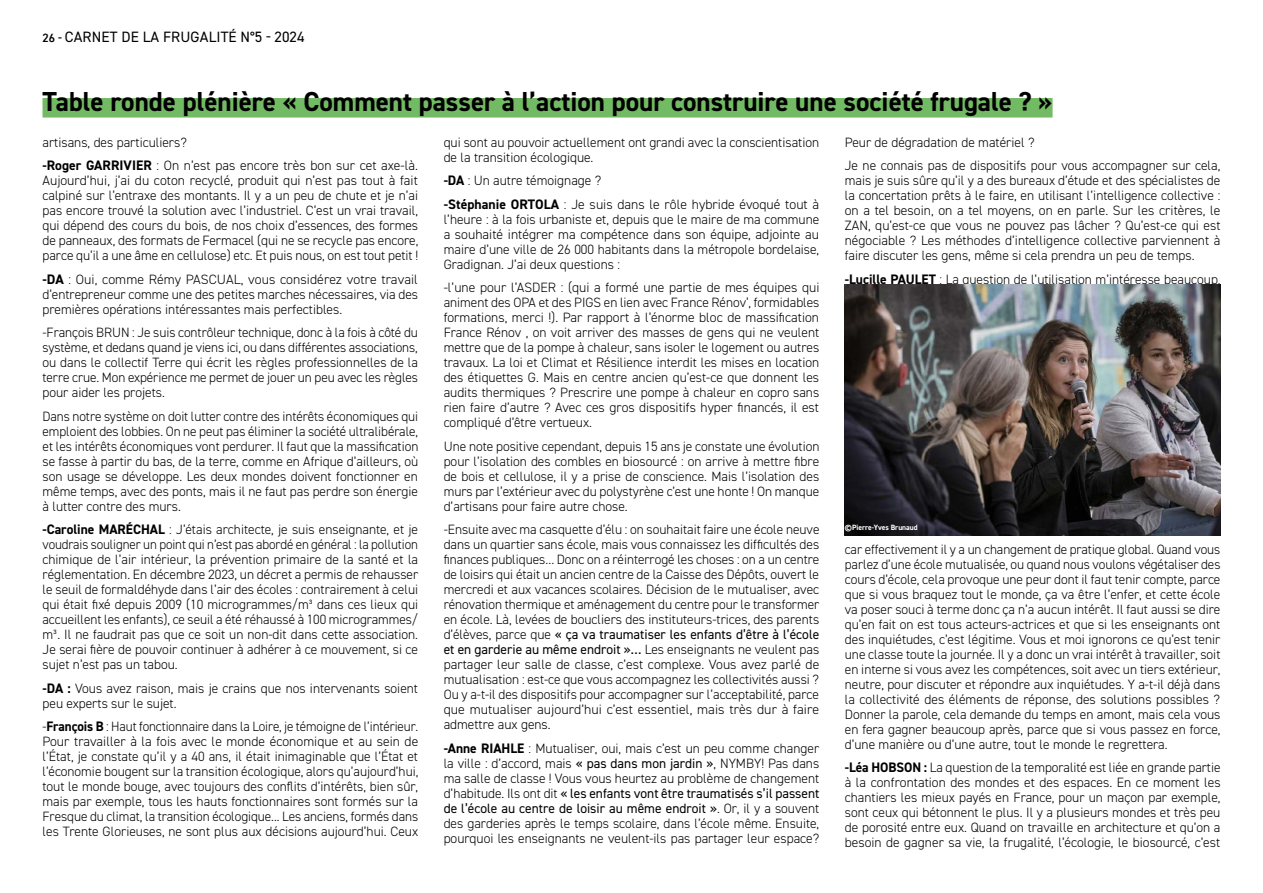
<style>
.page{position:relative;width:1263px;height:893px;background:#fff}
.page>*{position:absolute;margin:0;border:0;box-sizing:border-box;transform-origin:0 0}
.t1{font:700 27px "DIN2014";color:#000}
.t2{font:15px "DIN2014";letter-spacing:.01em;color:#000}
.t3{font:300 13.5px/15px "DIN2014";color:#000;text-align:justify}
.t4{font:700 7.5px "DIN2014";color:#fff}
.s1{font-weight:600;font-size:12px}
.s2{font-weight:700}
.s3{font-weight:400}
</style>
<div class="page">
<div style="left:43px;top:98px;width:1009px;height:20px;background:#73ba64"></div>
<img style="left:845px;top:285px;width:375px;height:250px">
<p class="t2" style="left:43px;top:27px;width:264px"><span class="s1">26 -</span> CARNET DE LA FRUGALITÉ N°5 - 2024</p>
<h1 class="t1" style="left:43px;top:84px;width:1011px">Table ronde plénière « Comment passer à l’action pour construire une société frugale ? »</h1>
<p class="t3" style="left:43px;top:130px;width:377px;line-height:23.5px">artisans, des particuliers?<br><span class="s2">-Roger GARRIVIER</span> : On n’est pas encore très bon sur cet axe-là.</p>
<p class="t3" style="left:43px;top:173px;width:377px">Aujourd’hui, j’ai du coton recyclé, produit qui n’est pas tout à fait calpiné sur l’entraxe des montants. Il y a un peu de chute et je n’ai pas encore trouvé la solution avec l’industriel. C’est un vrai travail, qui dépend des cours du bois, de nos choix d’essences, des formes de panneaux, des formats de Fermacel (qui ne se recycle pas encore, parce qu’il a une âme en cellulose) etc. Et puis nous, on est tout petit !</p>
<p class="t3" style="left:43px;top:271px;width:377px"><span class="s2">-DA</span> : Oui, comme Rémy PASCUAL, vous considérez votre travail d’entrepreneur comme une des petites marches nécessaires, via des premières opérations intéressantes mais perfectibles.</p>
<p class="t3" style="left:43px;top:325px;width:377px">-François BRUN : Je suis contrôleur technique, donc à la fois à côté du système, et dedans quand je viens ici, ou dans différentes associations, ou dans le collectif Terre qui écrit les règles professionnelles de la terre crue. Mon expérience me permet de jouer un peu avec les règles pour aider les projets.</p>
<p class="t3" style="left:43px;top:408px;width:377px">Dans notre système on doit lutter contre des intérêts économiques qui emploient des lobbies. On ne peut pas éliminer la société ultralibérale, et les intérêts économiques vont perdurer. Il faut que la massification se fasse à partir du bas, de la terre, comme en Afrique d’ailleurs, où son usage se développe. Les deux mondes doivent fonctionner en même temps, avec des ponts, mais il ne faut pas perdre son énergie à lutter contre des murs.</p>
<p class="t3" style="left:43px;top:522px;width:377px"><span class="s2">-Caroline MARÉCHAL</span> : J’étais architecte, je suis enseignante, et je voudrais souligner un point qui n’est pas abordé en général : la pollution chimique de l’air intérieur, la prévention primaire de la santé et la réglementation. En décembre 2023, un décret a permis de rehausser le seuil de formaldéhyde dans l’air des écoles : contrairement à celui qui était fixé depuis 2009 (10 microgrammes/m³ dans ces lieux qui accueillent les enfants), ce seuil a été réhaussé à 100 microgrammes/ m³. Il ne faudrait pas que ce soit un non-dit dans cette association.<br>Je serai fière de pouvoir continuer à adhérer à ce mouvement, si ce sujet n’est pas un tabou.</p>
<p class="t3" style="left:43px;top:680px;width:377px"><span class="s2">-DA :</span> Vous avez raison, mais je crains que nos intervenants soient peu experts sur le sujet.</p>
<p class="t3" style="left:43px;top:719px;width:377px">-<span class="s2">François B</span> : Haut fonctionnaire dans la Loire, je témoigne de l’intérieur.<br>Pour travailler à la fois avec le monde économique et au sein de l’État, je constate qu’il y a 40 ans, il était inimaginable que l’État et l’économie bougent sur la transition écologique, alors qu’aujourd’hui, tout le monde bouge, avec toujours des conflits d’intérêts, bien sûr, mais par exemple, tous les hauts fonctionnaires sont formés sur la Fresque du climat, la transition écologique... Les anciens, formés dans les Trente Glorieuses, ne sont plus aux décisions aujourd’hui. Ceux</p>
<p class="t3" style="left:845px;top:130px;width:377px;line-height:23.5px">Peur de dégradation de matériel ?<br>Je ne connais pas de dispositifs pour vous accompagner sur cela,</p>
<p class="t3" style="left:845px;top:173px;width:377px">mais je suis sûre qu’il y a des bureaux d’étude et des spécialistes de la concertation prêts à le faire, en utilisant l’intelligence collective : on a tel besoin, on a tel moyens, on en parle. Sur les critères, le ZAN, qu’est-ce que vous ne pouvez pas lâcher ? Qu’est-ce qui est négociable ? Les méthodes d’intelligence collective parviennent à faire discuter les gens, même si cela prendra un peu de temps.</p>
<p class="t3" style="left:845px;top:271px;width:377px"><span class="s2">-Lucille PAULET</span> : La question de l’utilisation m’intéresse beaucoup,</p>
<p class="t3" style="left:444px;top:134px;width:377px">qui sont au pouvoir actuellement ont grandi avec la conscientisation de la transition écologique.</p>
<p class="t3" style="left:444px;top:169px;width:377px;line-height:23.5px"><span class="s2">-DA</span> : Un autre témoignage ?<br><span class="s2">-Stéphanie ORTOLA</span> : Je suis dans le rôle hybride évoqué tout à</p>
<p class="t3" style="left:444px;top:211px;width:377px">l’heure : à la fois urbaniste et, depuis que le maire de ma commune a souhaité intégrer ma compétence dans son équipe, adjointe au maire d’une ville de 26 000 habitants dans la métropole bordelaise, Gradignan. J’ai deux questions :</p>
<p class="t3" style="left:444px;top:280px;width:377px">-l’une pour l’ASDER : (qui a formé une partie de mes équipes qui animent des OPA et des PIGS en lien avec France Rénov’, formidables formations, merci !). Par rapport à l’énorme bloc de massification France Rénov , on voit arriver des masses de gens qui ne veulent mettre que de la pompe à chaleur, sans isoler le logement ou autres travaux. La loi et Climat et Résilience interdit les mises en location des étiquettes G. Mais en centre ancien qu’est-ce que donnent les audits thermiques ? Prescrire une pompe à chaleur en copro sans rien faire d’autre ? Avec ces gros dispositifs hyper financés, il est compliqué d’être vertueux.</p>
<p class="t3" style="left:444px;top:438px;width:377px">Une note positive cependant, depuis 15 ans je constate une évolution pour l’isolation des combles en biosourcé : on arrive à mettre fibre de bois et cellulose, il y a prise de conscience. Mais l’isolation des murs par l’extérieur avec du polystyrène c’est une honte ! On manque d’artisans pour faire autre chose.</p>
<p class="t3" style="left:444px;top:522px;width:377px">-Ensuite avec ma casquette d’élu : on souhaitait faire une école neuve dans un quartier sans école, mais vous connaissez les difficultés des finances publiques… Donc on a réinterrogé les choses : on a un centre de loisirs qui était un ancien centre de la Caisse des Dépôts, ouvert le mercredi et aux vacances scolaires. Décision de le mutualiser, avec rénovation thermique et aménagement du centre pour le transformer en école. Là, levées de boucliers des instituteurs-trices, des parents d’élèves, parce que <span class="s3">« ça va traumatiser les enfants d’être à l’école et en garderie au même endroit »…</span> Les enseignants ne veulent pas partager leur salle de classe, c’est complexe. Vous avez parlé de mutualisation : est-ce que vous accompagnez les collectivités aussi ?<br>Ou y a-t-il des dispositifs pour accompagner sur l’acceptabilité, parce que mutualiser aujourd’hui c’est essentiel, mais très dur à faire admettre aux gens.</p>
<p class="t3" style="left:444px;top:740px;width:377px"><span class="s2">-Anne RIAHLE</span> : Mutualiser, oui, mais c’est un peu comme changer la ville : d’accord, mais <span class="s3">« pas dans mon jardin »</span>, NYMBY! Pas dans ma salle de classe ! Vous vous heurtez au problème de changement d’habitude. Ils ont dit <span class="s3">« les enfants vont être traumatisés s’il passent de l’école au centre de loisir au même endroit »</span>. Or, il y a souvent des garderies après le temps scolaire, dans l’école même. Ensuite, pourquoi les enseignants ne veulent-ils pas partager leur espace?</p>
<p class="t4" style="left:845px;top:522px;width:74px">©Pierre-Yves Brunaud</p>
<p class="t3" style="left:845px;top:541px;width:377px">car effectivement il y a un changement de pratique global. Quand vous parlez d’une école mutualisée, ou quand nous voulons végétaliser des cours d’école, cela provoque une peur dont il faut tenir compte, parce que si vous braquez tout le monde, ça va être l’enfer, et cette école va poser souci à terme donc ça n’a aucun intérêt. Il faut aussi se dire qu’en fait on est tous acteurs-actrices et que si les enseignants ont des inquiétudes, c’est légitime. Vous et moi ignorons ce qu’est tenir une classe toute la journée. Il y a donc un vrai intérêt à travailler, soit en interne si vous avez les compétences, soit avec un tiers extérieur, neutre, pour discuter et répondre aux inquiétudes. Y a-t-il déjà dans la collectivité des éléments de réponse, des solutions possibles ?<br>Donner la parole, cela demande du temps en amont, mais cela vous en fera gagner beaucoup après, parce que si vous passez en force, d’une manière ou d’une autre, tout le monde le regrettera.</p>
<p class="t3" style="left:845px;top:760px;width:377px"><span class="s2">-Léa HOBSON :</span> La question de la temporalité est liée en grande partie à la confrontation des mondes et des espaces. En ce moment les chantiers les mieux payés en France, pour un maçon par exemple, sont ceux qui bétonnent le plus. Il y a plusieurs mondes et très peu de porosité entre eux. Quand on travaille en architecture et qu’on a besoin de gagner sa vie, la frugalité, l’écologie, le biosourcé, c’est</p>
</div>
